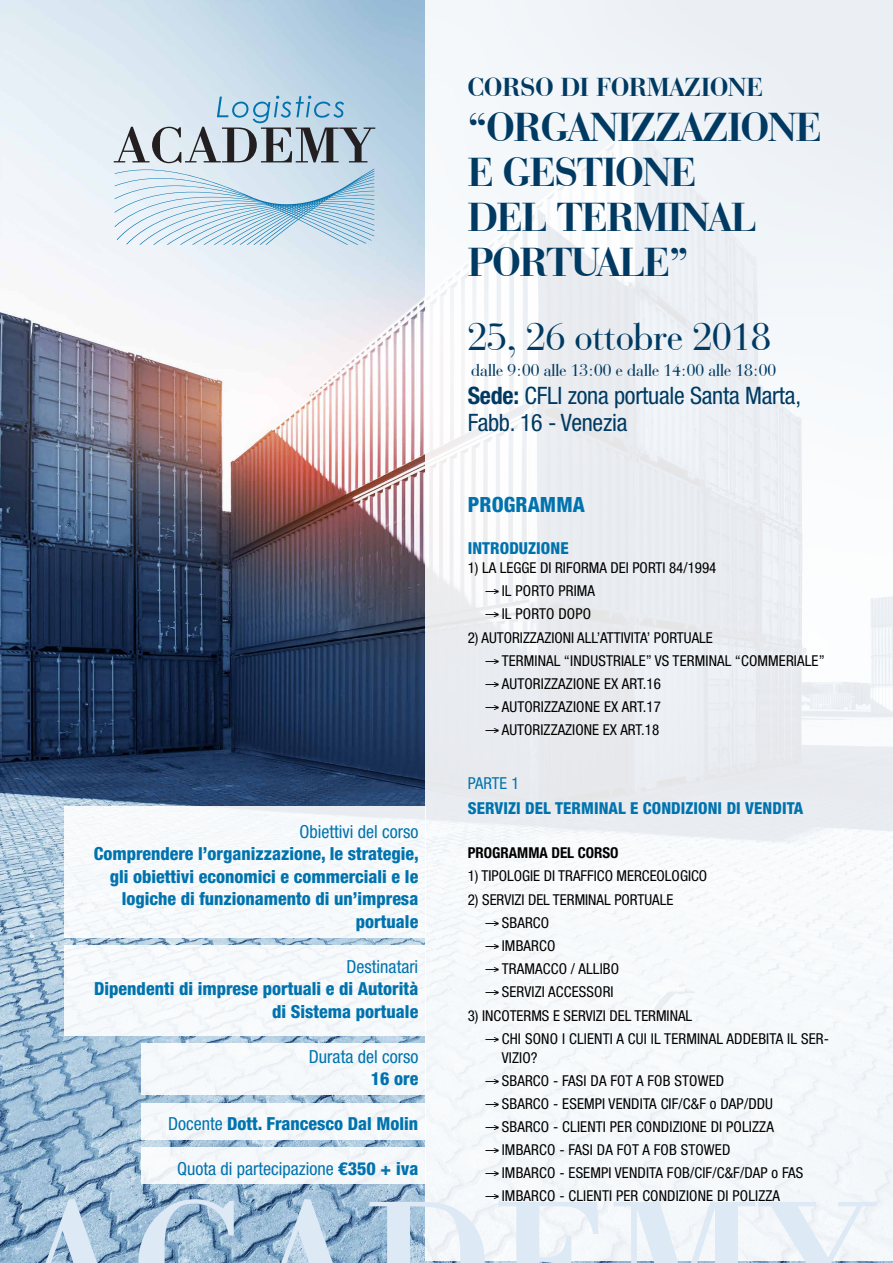
<style>
.page{position:relative;width:893px;height:1263px;background:#fff}
.page>*{position:absolute;margin:0;border:0;box-sizing:border-box;transform-origin:0 0}
.t1{font:700 42px/45px "Bauer Bodoni BT";letter-spacing:-.02em;color:#003a62}
.t2{font:40.5px "Bauer Bodoni BT";color:#003a62}
.t3{font:700 27px "Bauer Bodoni BT";color:#003a62}
.t4{font:condensed 24px/27px "Helvetica Neue LT Std";letter-spacing:-.01em;color:#003a62}
.t5{font:800 condensed 21px "Helvetica Neue LT Std";letter-spacing:.005em;color:#0073ae}
.t6{font:800 condensed 18px/22.5px "Helvetica Neue LT Std";color:#0073ae;text-align:right}
.t7{font:condensed 18px "Helvetica Neue LT Std";color:#0073ae}
.t8{font:18px "Bauer Bodoni BT";color:#003a62}
.t9{font:800 condensed 16.5px "Helvetica Neue LT Std";letter-spacing:.005em;color:#0073ae}
.t10{font:condensed 16.5px "Helvetica Neue LT Std";letter-spacing:-.005em;color:#0073ae}
.t11{font:condensed 15px/18.8px "Helvetica Neue LT Std";letter-spacing:.01em;color:#000}
.t12{font:700 condensed 15px "Helvetica Neue LT Std";color:#000}
.s1{font-weight:400}
.s2{font-weight:800}
.s3{font-weight:700}
</style>
<div class="page">
<img style="left:0;top:0;width:893px;height:1263px">
<div style="left:425px;top:0;width:467px;height:1260px;background:#f2f5f8"></div>
<svg style="left:46px;top:1199px;width:51px;height:64px;background:#b5cbde"></svg>
<svg style="left:138px;top:1199px;width:97px;height:64px;background:#a4bfd6"></svg>
<svg style="left:281px;top:1199px;width:52px;height:64px;background:#b8cfe1"></svg>
<svg style="left:370px;top:1202px;width:115px;height:61px"></svg>
<svg style="left:498px;top:1202px;width:104px;height:61px"></svg>
<svg style="left:613px;top:1202px;width:264px;height:61px"></svg>
<svg style="left:115px;top:169px;width:259px;height:76px;background:#c5dcea"></svg>
<svg style="left:114px;top:96px;width:261px;height:67px;background:#aebfca"></svg>
<div style="left:64px;top:807px;width:361px;height:131px;background:#f7fafb"></div>
<div style="left:64px;top:945px;width:361px;height:90px;background:#f7fafc"></div>
<div style="left:141px;top:1103px;width:284px;height:37px;background:#f6f9fb"></div>
<div style="left:141px;top:1147px;width:284px;height:37px;background:#f5f8fb"></div>
<div style="left:141px;top:1043px;width:284px;height:52px;background:#f6f9fb"></div>
<p class="t7" style="left:299px;top:821px;width:120px">Obiettivi del corso</p>
<p class="t6" style="left:94px;top:842px;width:327px">Comprendere l’organizzazione, le strategie, gli obiettivi economici e commerciali e le logiche di funzionamento di un’impresa portuale</p>
<p class="t7" style="left:346px;top:956px;width:73px">Destinatari</p>
<p class="t6" style="left:94px;top:977px;width:325px">Dipendenti di imprese portuali e di Autorità di Sistema portuale</p>
<p class="t7" style="left:309px;top:1046px;width:111px">Durata del corso</p>
<p class="t6" style="left:371px;top:1067px;width:49px">16 ore</p>
<p class="t6" style="left:168px;top:1112px;width:252px"><span class="s1">Docente</span> Dott. Francesco Dal Molin</p>
<p class="t7" style="left:177px;top:1158px;width:243px">Quota di partecipazione <span class="s2">€350 + iva</span></p>
<h3 class="t3" style="left:468px;top:70px;width:297px">CORSO DI FORMAZIONE</h3>
<h1 class="t1" style="left:468px;top:104px;width:355px">“ORGANIZZAZIONE<br>E GESTIONE<br>DEL TERMINAL<br>PORTUALE”</h1>
<h2 class="t2" style="left:468px;top:312px;width:304px">25, 26 ottobre 2018</h2>
<p class="t8" style="left:471px;top:359px;width:306px">dalle 9:00 alle 13:00 e dalle 14:00 alle 18:00</p>
<h3 class="t4" style="left:468px;top:382px;width:335px"><span class="s3">Sede:</span> CFLI zona portuale Santa Marta,<br>Fabb. 16 - Venezia</h3>
<h3 class="t5" style="left:468px;top:491px;width:119px">PROGRAMMA</h3>
<p class="t9" style="left:468px;top:538px;width:102px">INTRODUZIONE</p>
<p class="t11" style="left:468px;top:558px;width:250px">1) LA LEGGE DI RIFORMA DEI PORTI 84/1994</p>
<p class="t11" style="left:485px;top:581px;width:112px">→IL PORTO PRIMA</p>
<p class="t11" style="left:485px;top:604px;width:108px">→IL PORTO DOPO</p>
<p class="t11" style="left:468px;top:628px;width:247px">2) AUTORIZZAZIONI ALL’ATTIVITA’ PORTUALE</p>
<p class="t11" style="left:485px;top:651px;width:342px">→TERMINAL “INDUSTRIALE” VS TERMINAL “COMMERIALE”</p>
<p class="t11" style="left:485px;top:674px;width:178px">→AUTORIZZAZIONE EX ART.16</p>
<p class="t11" style="left:485px;top:697px;width:178px">→AUTORIZZAZIONE EX ART.17</p>
<p class="t11" style="left:485px;top:720px;width:176px">→AUTORIZZAZIONE EX ART.18</p>
<p class="t10" style="left:468px;top:773px;width:53px">PARTE 1</p>
<p class="t9" style="left:468px;top:798px;width:337px">SERVIZI DEL TERMINAL E CONDIZIONI DI VENDITA</p>
<p class="t12" style="left:468px;top:843px;width:152px">PROGRAMMA DEL CORSO</p>
<p class="t11" style="left:468px;top:867px;width:241px">1) TIPOLOGIE DI TRAFFICO MERCEOLOGICO</p>
<p class="t11" style="left:468px;top:890px;width:207px">2) SERVIZI DEL TERMINAL PORTUALE</p>
<p class="t11" style="left:485px;top:913px;width:66px">→SBARCO</p>
<p class="t11" style="left:485px;top:936px;width:72px">→IMBARCO</p>
<p class="t11" style="left:485px;top:959px;width:136px">→TRAMACCO / ALLIBO</p>
<p class="t11" style="left:485px;top:982px;width:130px">→SERVIZI ACCESSORI</p>
<p class="t11" style="left:468px;top:1006px;width:226px">3) INCOTERMS E SERVIZI DEL TERMINAL</p>
<p class="t11" style="left:502px;top:1029px;width:329px;text-indent:-17px">→CHI SONO I CLIENTI A CUI IL TERMINAL ADDEBITA IL SER-<br>VIZIO?</p>
<p class="t11" style="left:485px;top:1071px;width:241px">→SBARCO - FASI DA FOT A FOB STOWED</p>
<p class="t11" style="left:485px;top:1094px;width:290px">→SBARCO - ESEMPI VENDITA CIF/C&amp;F o DAP/DDU</p>
<p class="t11" style="left:485px;top:1117px;width:291px">→SBARCO - CLIENTI PER CONDIZIONE DI POLIZZA</p>
<p class="t11" style="left:485px;top:1140px;width:247px">→IMBARCO - FASI DA FOT A FOB STOWED</p>
<p class="t11" style="left:485px;top:1163px;width:320px">→IMBARCO - ESEMPI VENDITA FOB/CIF/C&amp;F/DAP o FAS</p>
<p class="t11" style="left:485px;top:1186px;width:297px">→IMBARCO - CLIENTI PER CONDIZIONE DI POLIZZA</p>
</div>
